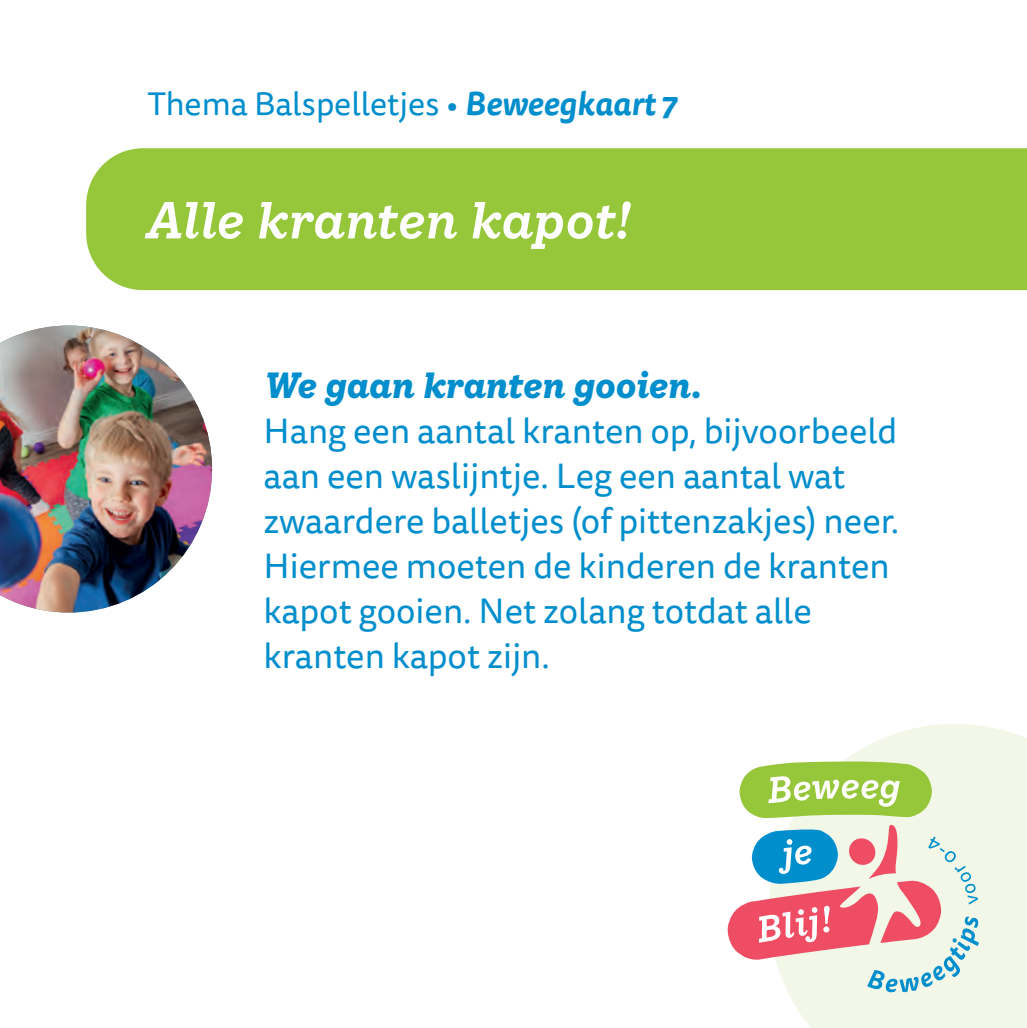
<style>
.page{position:relative;width:1027px;height:1028px;background:#fff}
.page>*{position:absolute;margin:0;border:0;box-sizing:border-box;transform-origin:0 0}
.t1{font:italic 600 50px "Ivy Style TW";letter-spacing:-.01em;color:#fff}
.t2{font:35px/45px "Tisa Sans Pro";color:#008ecc}
.t3{font:italic 700 35px "Ivy Style TW";letter-spacing:-.015em;color:#008ecc}
.t4{font:32.5px "Tisa Sans Pro";color:#008ecc}
.s1{font-weight:700;font-style:italic}
</style>
<div class="page">
<img style="left:0;top:325px;width:212px;height:287px">
<div style="left:86px;top:148px;width:940px;height:142px;background:#96c63a"></div>
<svg style="left:788px;top:724px;width:238px;height:303px;fill:#f2f7e8"></svg>
<svg style="left:727px;top:761px;width:251px;height:231px"></svg>
<p class="t4" style="left:147px;top:82px;width:531px">Thema Balspelletjes • <span class="s1">Beweegkaart 7</span></p>
<h1 class="t1" style="left:145px;top:181px;width:485px">Alle kranten kapot!</h1>
<p class="t3" style="left:263px;top:356px;width:439px">We gaan kranten gooien.</p>
<p class="t2" style="left:263px;top:409px;width:637px">Hang een aantal kranten op, bijvoorbeeld aan een waslij ntje. Leg een aantal wat zwaardere balletjes (of pittenzakjes) neer.<br>Hiermee moeten de kinderen de kranten kapot gooien. Net zolang totdat alle kranten kapot zij n.</p>
</div>
